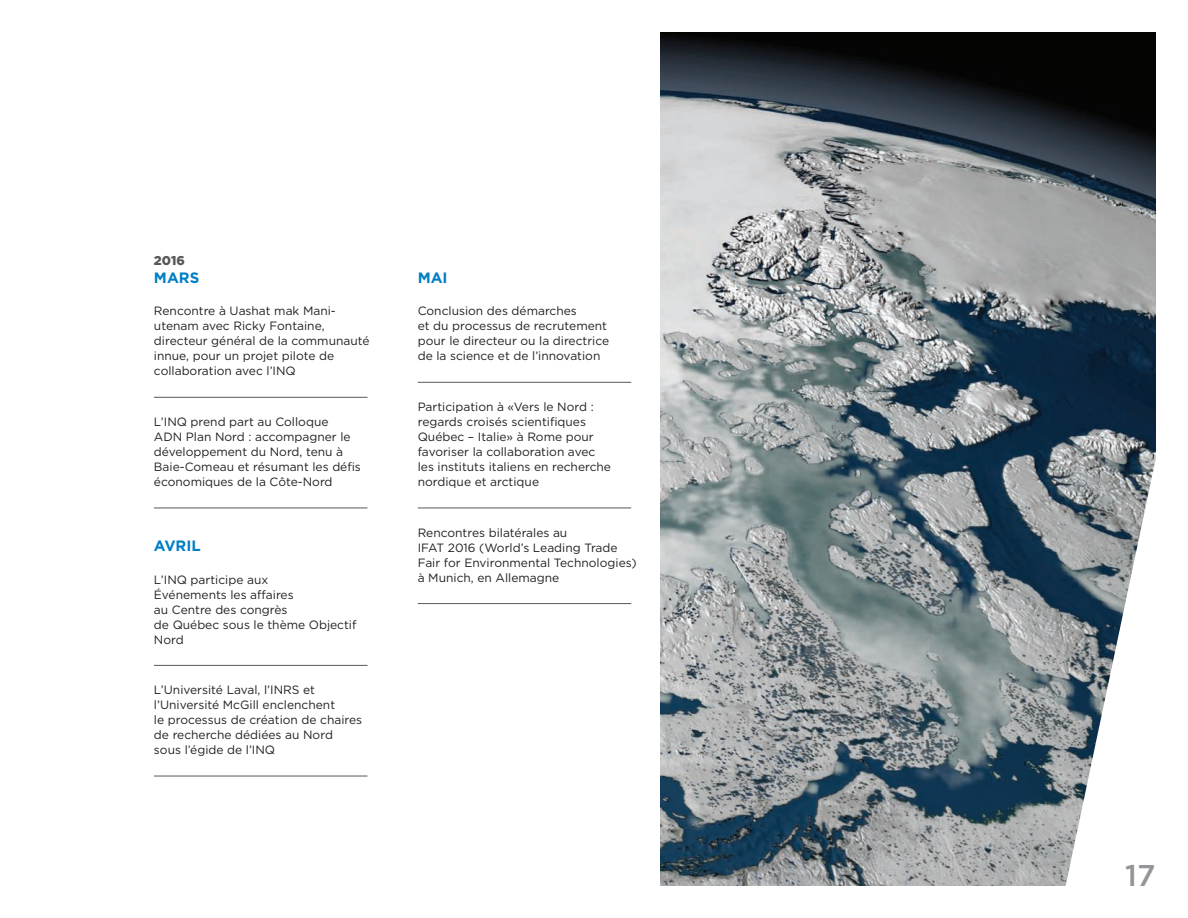
<style>
.page{position:relative;width:1188px;height:918px;background:#fff}
.page>*{position:absolute;margin:0;border:0;box-sizing:border-box;transform-origin:0 0}
.t1{font:500 30px "Gotham";color:#939598}
.t2{font:700 15px "Gotham";color:#007ec5}
.t3{font:900 12.75px "Gotham";color:#57585a}
.t4{font:12px/15px "Gotham";color:#231f20}
</style>
<div class="page">
<img style="left:660px;top:32px;width:496px;height:854px">
<svg style="left:1056px;top:306px;width:100px;height:580px"></svg>
<hr style="left:154px;top:397px;width:213px;height:1px;background:#57585a">
<hr style="left:154px;top:508px;width:213px;height:1px;background:#57585a">
<hr style="left:154px;top:665px;width:213px;height:1px;background:#57585a">
<hr style="left:154px;top:776px;width:213px;height:1px;background:#57585a">
<hr style="left:418px;top:382px;width:213px;height:1px;background:#57585a">
<hr style="left:418px;top:508px;width:213px;height:1px;background:#57585a">
<hr style="left:418px;top:603px;width:213px;height:1px;background:#57585a">
<p class="t3" style="left:154px;top:252px;width:32px">2016</p>
<p class="t2" style="left:154px;top:268px;width:47px">MARS</p>
<p class="t4" style="left:154px;top:303px;width:217px">Rencontre à Uashat mak Mani&shy;utenam avec Ricky Fontaine, directeur général de la communauté innue, pour un projet pilote de collaboration avec l’INQ</p>
<p class="t4" style="left:154px;top:414px;width:208px">L’INQ prend part au Colloque<br>ADN Plan Nord : accompagner le développement du Nord, tenu à<br>Baie-Comeau et résumant les défis économiques de la Côte-Nord</p>
<p class="t2" style="left:154px;top:536px;width:48px">AVRIL</p>
<p class="t4" style="left:154px;top:572px;width:204px">L’INQ participe aux<br>Événements les affaires<br>au Centre des congrès<br>de Québec sous le thème Objectif<br>Nord</p>
<p class="t4" style="left:154px;top:682px;width:210px">L’Université Laval, l’INRS et l’Université McGill enclenchent<br>le processus de création de chaires de recherche dédiées au Nord sous l’égide de l’INQ</p>
<p class="t2" style="left:418px;top:268px;width:31px">MAI</p>
<p class="t4" style="left:418px;top:303px;width:193px">Conclusion des démarches<br>et du processus de recrutement pour le directeur ou la directrice de la science et de l’innovation</p>
<p class="t4" style="left:418px;top:399px;width:195px">Participation à «Vers le Nord : regards croisés scientifiques<br>Québec – Italie» à Rome pour favoriser la collaboration avec les instituts italiens en recherche nordique et arctique</p>
<p class="t4" style="left:418px;top:525px;width:220px">Rencontres bilatérales au<br>IFAT 2016 (World’s Leading Trade<br>Fair for Environmental Technologies) à Munich, en Allemagne</p>
<h1 class="t1" style="left:1125px;top:856px;width:32px">17</h1>
</div>
